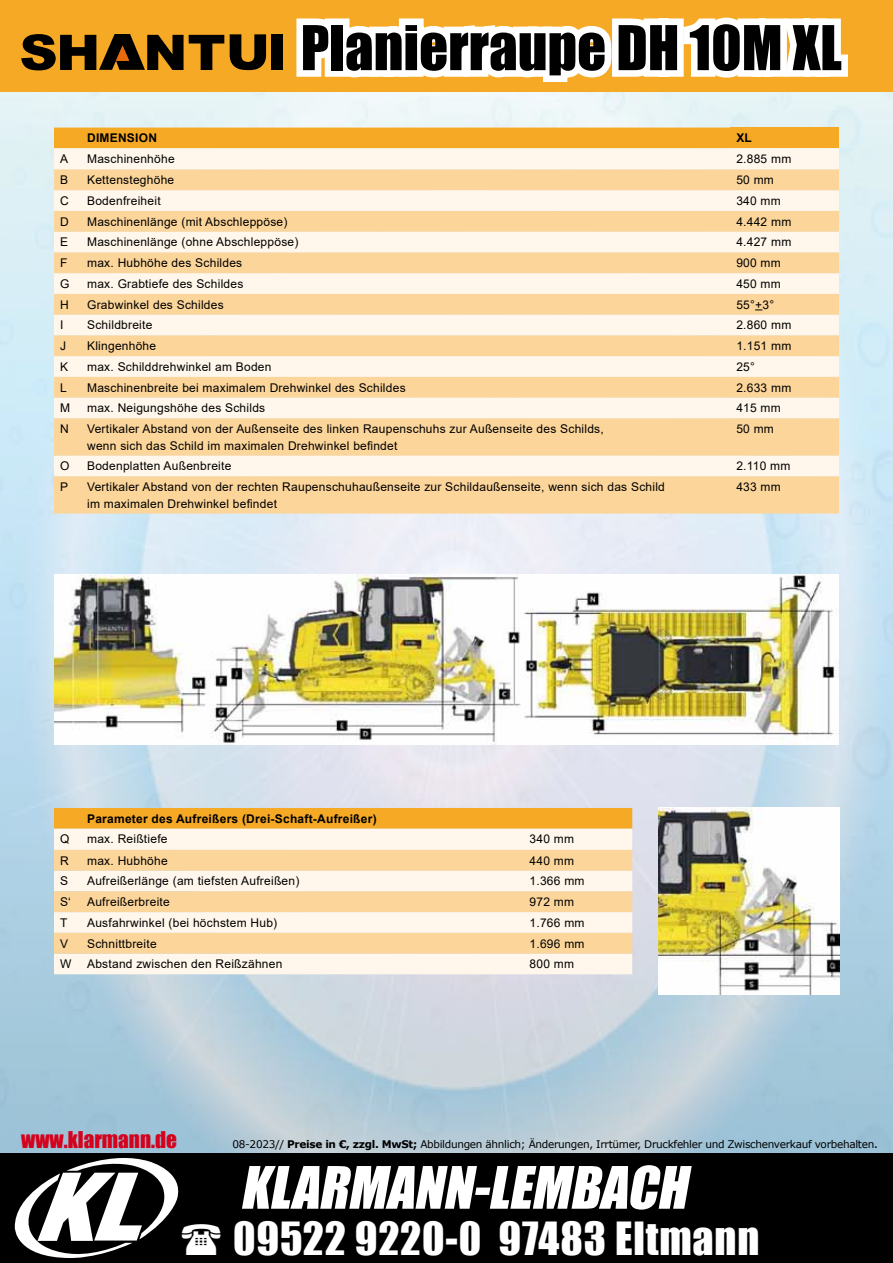
<style>
.page{position:relative;width:893px;height:1263px;background:#fff}
.page>*{position:absolute;margin:0;border:0;box-sizing:border-box;transform-origin:0 0}
.t1{font:57px "Impact";color:#000}
.t2{font:42px "Impact";letter-spacing:.02em;color:#fff}
.t3{font:21.15px "Impact";color:#d4021d}
.t4{font:12px/16.5px "Arial";letter-spacing:.02em;color:#000}
.t5{font:700 12px "Arial";letter-spacing:.02em;color:#000}
.t6{font:10.5px "Verdana";letter-spacing:-.03em;color:#000}
.s1{font-weight:700}
.s2{font-size:12px}
</style>
<div class="page">
<img style="left:0;top:91px;width:893px;height:1062px">
<div style="left:0;top:1153px;width:893px;height:110px;background:#000"></div>
<svg style="left:242px;top:1165px;width:450px;height:44px"></svg>
<div style="left:0;top:0;width:893px;height:91px;background:#f6a924"></div>
<svg style="left:21px;top:17px;width:834px;height:131px"></svg>
<div style="left:730px;top:128px;width:109px;height:20px;background:#f6a924"></div>
<div style="left:54px;top:148px;width:785px;height:21px;background:#fff7eb"></div>
<svg style="left:54px;top:169px;width:785px;height:345px;background:#fce3bc"></svg>
<img style="left:54px;top:574px;width:785px;height:171px">
<div style="left:54px;top:808px;width:578px;height:21px;background:#f6a924"></div>
<div style="left:54px;top:829px;width:578px;height:145px;background:#fff7eb"></div>
<svg style="left:54px;top:850px;width:578px;height:103px;background:#fce2ba"></svg>
<img style="left:659px;top:808px;width:180px;height:186px">
<svg style="left:14px;top:1158px;width:165px;height:100px"></svg>
<h1 class="t1" style="left:301px;top:4px;width:543px">Planierraupe DH 10M XL</h1>
<p class="t5" style="left:87px;top:130px;width:71px">DIMENSION</p>
<p class="t5" style="left:736px;top:130px;width:17px">XL</p>
<p class="t4" style="left:60px;top:150px;width:10px">A</p>
<p class="t4" style="left:87px;top:150px;width:89px">Maschinenhöhe</p>
<p class="t4" style="left:736px;top:150px;width:57px">2.885 mm</p>
<p class="t4" style="left:60px;top:172px;width:10px">B</p>
<p class="t4" style="left:87px;top:172px;width:89px">Kettensteghöhe</p>
<p class="t4" style="left:736px;top:172px;width:39px">50 mm</p>
<p class="t4" style="left:60px;top:192px;width:10px">C</p>
<p class="t4" style="left:87px;top:192px;width:75px">Bodenfreiheit</p>
<p class="t4" style="left:736px;top:192px;width:46px">340 mm</p>
<p class="t4" style="left:60px;top:213px;width:10px">D</p>
<p class="t4" style="left:87px;top:213px;width:202px">Maschinenlänge (mit Abschleppöse)</p>
<p class="t4" style="left:736px;top:213px;width:57px">4.442 mm</p>
<p class="t4" style="left:60px;top:234px;width:10px">E</p>
<p class="t4" style="left:87px;top:234px;width:213px">Maschinenlänge (ohne Abschleppöse)</p>
<p class="t4" style="left:736px;top:234px;width:57px">4.427 mm</p>
<p class="t4" style="left:60px;top:255px;width:9px">F</p>
<p class="t4" style="left:87px;top:255px;width:157px">max. Hubhöhe des Schildes</p>
<p class="t4" style="left:736px;top:255px;width:46px">900 mm</p>
<p class="t4" style="left:60px;top:275px;width:11px">G</p>
<p class="t4" style="left:87px;top:275px;width:158px">max. Grabtiefe des Schildes</p>
<p class="t4" style="left:736px;top:275px;width:46px">450 mm</p>
<p class="t4" style="left:60px;top:296px;width:10px">H</p>
<p class="t4" style="left:87px;top:296px;width:138px">Grabwinkel des Schildes</p>
<p class="t4" style="left:736px;top:296px;width:39px">55°+3°</p>
<p class="t4" style="left:60px;top:317px;width:5px">I</p>
<p class="t4" style="left:87px;top:317px;width:67px">Schildbreite</p>
<p class="t4" style="left:736px;top:317px;width:57px">2.860 mm</p>
<p class="t4" style="left:60px;top:338px;width:7px">J</p>
<p class="t4" style="left:87px;top:338px;width:71px">Klingenhöhe</p>
<p class="t4" style="left:736px;top:338px;width:57px">1.151 mm</p>
<p class="t4" style="left:60px;top:358px;width:10px">K</p>
<p class="t4" style="left:87px;top:358px;width:186px">max. Schilddrehwinkel am Boden</p>
<p class="t4" style="left:736px;top:358px;width:20px">25°</p>
<p class="t4" style="left:60px;top:379px;width:8px">L</p>
<p class="t4" style="left:87px;top:379px;width:320px">Maschinenbreite bei maximalem Drehwinkel des Schildes</p>
<p class="t4" style="left:736px;top:379px;width:57px">2.633 mm</p>
<p class="t4" style="left:60px;top:400px;width:11px">M</p>
<p class="t4" style="left:87px;top:400px;width:180px">max. Neigungshöhe des Schilds</p>
<p class="t4" style="left:736px;top:400px;width:46px">415 mm</p>
<p class="t4" style="left:60px;top:421px;width:10px">N</p>
<p class="t4" style="left:87px;top:421px;width:518px">Vertikaler Abstand von der Außenseite des linken Raupenschuhs zur Außenseite des Schilds, wenn sich das Schild im maximalen Drehwinkel befindet</p>
<p class="t4" style="left:736px;top:421px;width:39px">50 mm</p>
<p class="t4" style="left:60px;top:458px;width:11px">O</p>
<p class="t4" style="left:87px;top:458px;width:146px">Bodenplatten Außenbreite</p>
<p class="t4" style="left:736px;top:458px;width:56px">2.110 mm</p>
<p class="t4" style="left:60px;top:478px;width:10px">P</p>
<p class="t4" style="left:87px;top:478px;width:579px">Vertikaler Abstand von der rechten Raupenschuhaußenseite zur Schildaußenseite, wenn sich das Schild im maximalen Drehwinkel befindet</p>
<p class="t4" style="left:736px;top:478px;width:46px">433 mm</p>
<p class="t5" style="left:87px;top:810px;width:291px">Parameter des Aufreißers (Drei-Schaft-Aufreißer)</p>
<p class="t4" style="left:60px;top:831px;width:11px">Q</p>
<p class="t4" style="left:87px;top:831px;width:82px">max. Reißtiefe</p>
<p class="t4" style="left:530px;top:831px;width:46px">340 mm</p>
<p class="t4" style="left:60px;top:852px;width:10px">R</p>
<p class="t4" style="left:87px;top:852px;width:82px">max. Hubhöhe</p>
<p class="t4" style="left:530px;top:852px;width:46px">440 mm</p>
<p class="t4" style="left:60px;top:873px;width:10px">S</p>
<p class="t4" style="left:87px;top:873px;width:214px">Aufreißerlänge (am tiefsten Aufreißen)</p>
<p class="t4" style="left:530px;top:873px;width:57px">1.366 mm</p>
<p class="t4" style="left:60px;top:893px;width:12px">S‘</p>
<p class="t4" style="left:87px;top:893px;width:84px">Aufreißerbreite</p>
<p class="t4" style="left:530px;top:893px;width:46px">972 mm</p>
<p class="t4" style="left:60px;top:914px;width:9px">T</p>
<p class="t4" style="left:87px;top:914px;width:192px">Ausfahrwinkel (bei höchstem Hub)</p>
<p class="t4" style="left:530px;top:914px;width:57px">1.766 mm</p>
<p class="t4" style="left:60px;top:935px;width:10px">V</p>
<p class="t4" style="left:87px;top:935px;width:71px">Schnittbreite</p>
<p class="t4" style="left:530px;top:935px;width:57px">1.696 mm</p>
<p class="t4" style="left:60px;top:956px;width:13px">W</p>
<p class="t4" style="left:87px;top:956px;width:197px">Abstand zwischen den Reißzähnen</p>
<p class="t4" style="left:530px;top:956px;width:46px">800 mm</p>
<h3 class="t3" style="left:21px;top:1123px;width:157px">www.klarmann.de</h3>
<p class="t6" style="left:232px;top:1137px;width:647px">08-2023// <span class="s1">Preise in €, zzgl. MwSt;</span> Abbildungen ähnlich; Änderungen, Irrtümer, Druckfehler und Zwischenverkauf vorbehalten<span class="s2">.</span></p>
<h2 class="t2" style="left:233px;top:1206px;width:528px">09522 9220-0 97483 Eltmann</h2>
</div>
